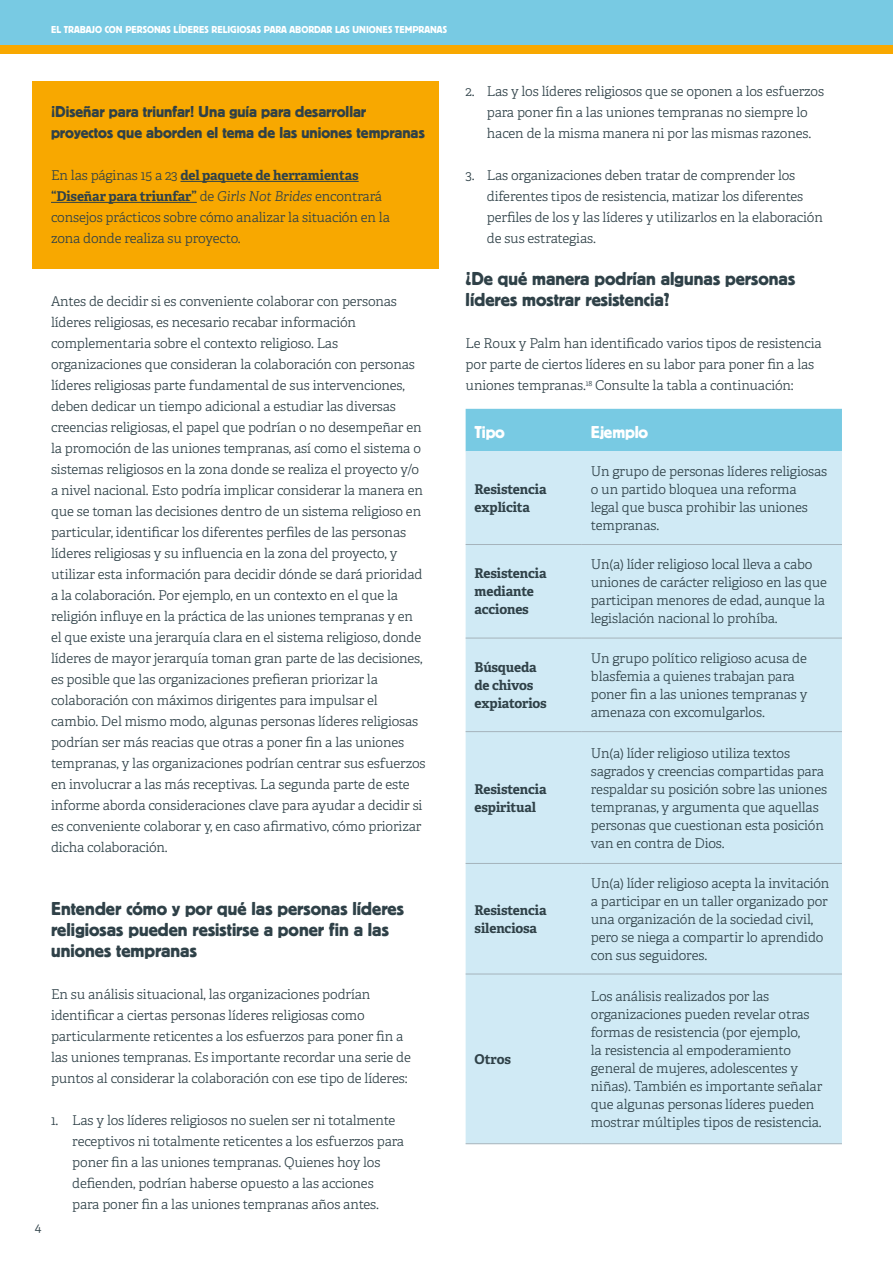
<style>
.page{position:relative;width:893px;height:1263px;background:#fff}
.page>*{position:absolute;margin:0;border:0;box-sizing:border-box;transform-origin:0 0}
.t1{font:19.5px/21px "Platz";color:#2f4148}
.t2{font:18px "Platz";letter-spacing:-.01em;color:#fff}
.t3{font:16.5px/21px "Platz";color:#2f4148}
.t4{font:300 13.5px/21px "Adelle";letter-spacing:-.01em;color:#2f4148}
.t5{font:700 13.5px/18px "Adelle";letter-spacing:-.01em;color:#2f4148}
.t6{font:10.5px "Platz";color:#fff}
.s1{font-weight:700}
.s2{font-style:italic}
</style>
<div class="page">
<div style="left:0;top:45px;width:893px;height:9px;background:#f8a800"></div>
<div style="left:0;top:0;width:893px;height:45px;background:#78cae3"></div>
<div style="left:466px;top:409px;width:376px;height:42px;background:#78cae3"></div>
<div style="left:466px;top:451px;width:376px;height:692px;background:#d0eaf5"></div>
<hr style="left:466px;top:544px;width:116px;height:1px;background:#a5b3bb">
<hr style="left:582px;top:544px;width:260px;height:1px;background:#a5b3bb">
<hr style="left:466px;top:638px;width:116px;height:1px;background:#a5b3bb">
<hr style="left:582px;top:638px;width:260px;height:1px;background:#a5b3bb">
<hr style="left:466px;top:731px;width:116px;height:1px;background:#a5b3bb">
<hr style="left:582px;top:731px;width:260px;height:1px;background:#a5b3bb">
<hr style="left:466px;top:863px;width:116px;height:1px;background:#a5b3bb">
<hr style="left:582px;top:863px;width:260px;height:1px;background:#a5b3bb">
<hr style="left:466px;top:974px;width:116px;height:1px;background:#a5b3bb">
<hr style="left:582px;top:974px;width:260px;height:1px;background:#a5b3bb">
<hr style="left:466px;top:1143px;width:116px;height:1px;background:#a5b3bb">
<hr style="left:582px;top:1143px;width:260px;height:1px;background:#a5b3bb">
<div style="left:33px;top:81px;width:406px;height:188px;background:#f8a800"></div>
<hr style="left:180px;top:181px;width:179px;height:1px;background:#2f4148">
<hr style="left:51px;top:202px;width:146px;height:1px;background:#2f4148">
<p class="t6" style="left:51px;top:24px;width:398px">EL TRABAJO CON PERSONAS LÍDERES RELIGIOSAS PARA ABORDAR LAS UNIONES TEMPRANAS</p>
<p class="t3" style="left:51px;top:101px;width:375px">¡Diseñar para triunfar! Una guía para desarrollar proyectos que aborden el tema de las uniones tempranas</p>
<p class="t4" style="left:51px;top:165px;width:340px">En las páginas 15 a 23 <span class="s1">del paquete de herramientas “Diseñar para triunfar”</span> de <span class="s2">Girls Not Brides</span> encontrará consejos prácticos sobre cómo analizar la situación en la zona donde realiza su proyecto.</p>
<p class="t4" style="left:51px;top:291px;width:376px">Antes de decidir si es conveniente colaborar con personas líderes religiosas, es necesario recabar información complementaria sobre el contexto religioso. Las organizaciones que consideran la colaboración con personas líderes religiosas parte fundamental de sus intervenciones, deben dedicar un tiempo adicional a estudiar las diversas creencias religiosas, el papel que podrían o no desempeñar en la promoción de las uniones tempranas, así como el sistema o sistemas religiosos en la zona donde se realiza el proyecto y/o a nivel nacional. Esto podría implicar considerar la manera en que se toman las decisiones dentro de un sistema religioso en particular, identificar los diferentes perfiles de las personas líderes religiosas y su influencia en la zona del proyecto, y utilizar esta información para decidir dónde se dará prioridad a la colaboración. Por ejemplo, en un contexto en el que la religión influye en la práctica de las uniones tempranas y en el que existe una jerarquía clara en el sistema religioso, donde líderes de mayor jerarquía toman gran parte de las decisiones, es posible que las organizaciones prefieran priorizar la colaboración con máximos dirigentes para impulsar el cambio. Del mismo modo, algunas personas líderes religiosas podrían ser más reacias que otras a poner fin a las uniones tempranas, y las organizaciones podrían centrar sus esfuerzos en involucrar a las más receptivas. La segunda parte de este informe aborda consideraciones clave para ayudar a decidir si es conveniente colaborar y, en caso afirmativo, cómo priorizar dicha colaboración.</p>
<p class="t4" style="left:35px;top:1217px;width:8px">4</p>
<h1 class="t1" style="left:51px;top:898px;width:355px">Entender cómo y por qué las personas líderes religiosas pueden resistirse a poner fin a las uniones tempranas</h1>
<p class="t4" style="left:51px;top:984px;width:361px">En su análisis situacional, las organizaciones podrían identificar a ciertas personas líderes religiosas como particularmente reticentes a los esfuerzos para poner fin a las uniones tempranas. Es importante recordar una serie de puntos al considerar la colaboración con ese tipo de líderes:</p>
<p class="t4" style="left:72px;top:1110px;width:333px;text-indent:-21px">1. Las y los líderes religiosos no suelen ser ni totalmente receptivos ni totalmente reticentes a los esfuerzos para poner fin a las uniones tempranas. Quienes hoy los defienden, podrían haberse opuesto a las acciones para poner fin a las uniones tempranas años antes.</p>
<p class="t4" style="left:487px;top:81px;width:339px;text-indent:-21px">2. Las y los líderes religiosos que se oponen a los esfuerzos para poner fin a las uniones tempranas no siempre lo hacen de la misma manera ni por las mismas razones.</p>
<p class="t4" style="left:487px;top:165px;width:337px;text-indent:-21px">3. Las organizaciones deben tratar de comprender los diferentes tipos de resistencia, matizar los diferentes perfiles de los y las líderes y utilizarlos en la elaboración de sus estrategias.</p>
<h1 class="t1" style="left:466px;top:268px;width:331px">¿De qué manera podrían algunas personas líderes mostrar resistencia?</h1>
<p class="t4" style="left:466px;top:333px;width:358px">Le Roux y Palm han identificado varios tipos de resistencia por parte de ciertos líderes en su labor para poner fin a las uniones tempranas.<sup>18</sup> Consulte la tabla a continuación:</p>
<h2 class="t2" style="left:475px;top:422px;width:32px">Tipo</h2>
<h2 class="t2" style="left:591px;top:422px;width:59px">Ejemplo</h2>
<p class="t5" style="left:475px;top:480px;width:73px">Resistencia explícita</p>
<p class="t4" style="left:591px;top:462px;width:238px;line-height:18px">Un grupo de personas líderes religiosas o un partido bloquea una reforma legal que busca prohibir las uniones tempranas.</p>
<p class="t5" style="left:475px;top:565px;width:73px">Resistencia mediante acciones</p>
<p class="t4" style="left:591px;top:556px;width:238px;line-height:18px">Un(a) líder religioso local lleva a cabo uniones de carácter religioso en las que participan menores de edad, aunque la legislación nacional lo prohíba.</p>
<p class="t5" style="left:475px;top:658px;width:74px">Búsqueda de chivos expiatorios</p>
<p class="t4" style="left:591px;top:649px;width:218px;line-height:18px">Un grupo político religioso acusa de blasfemia a quienes trabajan para poner fin a las uniones tempranas y amenaza con excomulgarlos.</p>
<p class="t5" style="left:475px;top:780px;width:73px">Resistencia espiritual</p>
<p class="t5" style="left:475px;top:901px;width:73px">Resistencia silenciosa</p>
<p class="t5" style="left:475px;top:1050px;width:38px">Otros</p>
<p class="t4" style="left:591px;top:744px;width:238px;line-height:18px">Un(a) líder religioso utiliza textos sagrados y creencias compartidas para respaldar su posición sobre las uniones tempranas, y argumenta que aquellas personas que cuestionan esta posición van en contra de Dios.</p>
<p class="t4" style="left:591px;top:874px;width:240px;line-height:18px">Un(a) líder religioso acepta la invitación a participar en un taller organizado por una organización de la sociedad civil, pero se niega a compartir lo aprendido con sus seguidores.</p>
<p class="t4" style="left:591px;top:987px;width:233px;line-height:18px">Los análisis realizados por las organizaciones pueden revelar otras formas de resistencia (por ejemplo,<br>la resistencia al empoderamiento general de mujeres, adolescentes y niñas). También es importante señalar que algunas personas líderes pueden mostrar múltiples tipos de resistencia.</p>
</div>
